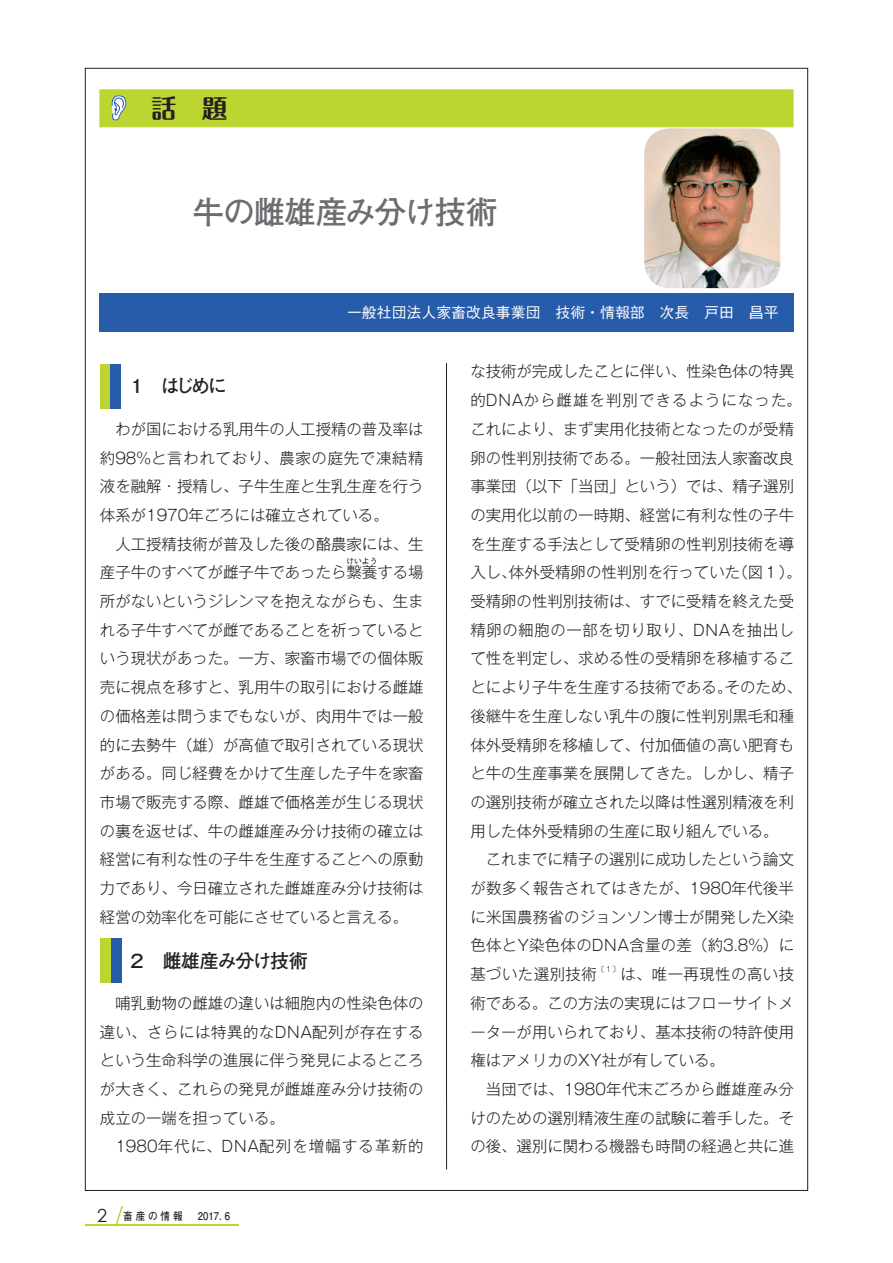
<style>
.page{position:relative;width:893px;height:1263px;background:#fff}
.page>*{position:absolute;margin:0;border:0;box-sizing:border-box;transform-origin:0 0}
.t1{font:700 31.95px "Futo Go B101 Pro";letter-spacing:-.055em;color:#6c6d70}
.t2{font:700 25.5px "Maru Fo Pro";color:#231f20}
.t3{font:700 19.2px "Futo Go B101 Pro";letter-spacing:-.06em;color:#231f20}
.t4{font:700 19.2px "Futo Go B101 Pro";letter-spacing:-.08em;color:#231f20}
.t5{font:300 15.45px/28.7px "Gothic MB101 Pro";color:#231f20;text-align:justify}
.t6{font:300 15.45px "Gothic MB101 Pro";letter-spacing:.075em;color:#231f20}
.t7{font:500 14.85px "Gothic BBB Pro";color:#fff}
.t8{font:700 10.65px "Futo Go B101 Pro";letter-spacing:.3em;color:#231f20;scale:.9 1}
.t9{font:300 7.65px "Gothic MB101 Pro";color:#231f20}
.s1{font-family:"Century Gothic";font-weight:400;font-size:18px}
</style>
<div class="page">
<hr style="left:446px;top:106px;width:1px;height:1063px;background:#231f20">
<svg style="left:85px;top:1225px;width:153px;height:1px"></svg>
<svg style="left:114px;top:1206px;width:10px;height:21px"></svg>
<div style="left:99px;top:293px;width:695px;height:39px;background:#275caa"></div>
<img style="left:644px;top:128px;width:136px;height:160px">
<div style="left:99px;top:89px;width:695px;height:39px;background:#bcd531"></div>
<div style="left:100px;top:364px;width:11px;height:44px;background:#bcd531"></div>
<div style="left:111px;top:364px;width:10px;height:44px;background:#275caa"></div>
<div style="left:100px;top:938px;width:11px;height:45px;background:#bcd531"></div>
<div style="left:111px;top:938px;width:11px;height:45px;background:#275caa"></div>
<h2 class="t2" style="left:151px;top:88px;width:78px">話　題</h2>
<h1 class="t1" style="left:193px;top:186px;width:307px">牛の雌雄産み分け技術</h1>
<p class="t7" style="left:347px;top:301px;width:433px">一般社団法人家畜改良事業団　技術・情報部　次長　戸田　昌平</p>
<p class="t4" style="left:127px;top:371px;width:101px">１　はじめに</p>
<p class="t5" style="left:100px;top:412px;width:325px;text-indent:15px">わが国における乳用牛の人工授精の普及率は約98%と言われており、農家の庭先で凍結精液を融解・授精し、子牛生産と生乳生産を行う体系が1970年ごろには確立されている。</p>
<p class="t5" style="left:100px;top:527px;width:325px;text-align:right">人工授精技術が普及した後の酪農家には、生産子牛のすべてが雌子牛であったら繋養する場</p>
<p class="t9" style="left:347px;top:555px;width:32px">けいよう</p>
<p class="t5" style="left:100px;top:585px;width:325px">所がないというジレンマを抱えながらも、生まれる子牛すべてが雌であることを祈っているという現状があった。一方、家畜市場での個体販売に視点を移すと、乳用牛の取引における雌雄の価格差は問うまでもないが、肉用牛では一般的に去勢牛（雄）が高値で取引されている現状がある。同じ経費をかけて生産した子牛を家畜市場で販売する際、雌雄で価格差が生じる現状の裏を返せば、牛の雌雄産み分け技術の確立は経営に有利な性の子牛を生産することへの原動力であり、今日確立された雌雄産み分け技術は経営の効率化を可能にさせていると言える。</p>
<p class="t3" style="left:128px;top:945px;width:182px">２　雌雄産み分け技術</p>
<p class="t5" style="left:100px;top:986px;width:325px;text-indent:15px">哺乳動物の雌雄の違いは細胞内の性染色体の違い、さらには特異的なDNA配列が存在するという生命科学の進展に伴う発見によるところが大きく、これらの発見が雌雄産み分け技術の成立の一端を担っている。</p>
<p class="t6" style="left:115px;top:1134px;width:310px">1980年代に、DNA配列を増幅する革新的</p>
<p class="t8" style="left:97px;top:1208px;width:149px"><span class="s1">2</span> 畜産の情報　2017. 6</p>
<p class="t5" style="left:470px;top:355px;width:333px;text-align:left">な技術が完成したことに伴い、性染色体の特異的DNAから雌雄を判別できるようになった。これにより、まず実用化技術となったのが受精卵の性判別技術である。一般社団法人家畜改良事業団（以下「当団」という）では、精子選別の実用化以前の一時期、経営に有利な性の子牛を生産する手法として受精卵の性判別技術を導入し、体外受精卵の性判別を行っていた（図１）。受精卵の性判別技術は、すでに受精を終えた受精卵の細胞の一部を切り取り、DNAを抽出して性を判定し、求める性の受精卵を移植することにより子牛を生産する技術である。そのため、後継牛を生産しない乳牛の腹に性判別黒毛和種体外受精卵を移植して、付加価値の高い肥育もと牛の生産事業を展開してきた。しかし、精子の選別技術が確立された以降は性選別精液を利用した体外受精卵の生産に取り組んでいる。</p>
<p class="t5" style="left:470px;top:843px;width:325px;text-indent:15px">これまでに精子の選別に成功したという論文が数多く報告されてはきたが、1980年代後半に米国農務省のジョンソン博士が開発したX染色体とY染色体のDNA含量の差（約3.8%）に基づいた選別技術</p>
<p class="t9" style="left:597px;top:963px;width:25px">〔１〕</p>
<p class="t5" style="left:470px;top:958px;width:325px;text-indent:150px">は、唯一再現性の高い技術である。この方法の実現にはフローサイトメーターが用いられており、基本技術の特許使用権はアメリカのXY社が有している。</p>
<p class="t5" style="left:470px;top:1073px;width:325px;text-indent:15px">当団では、1980年代末ごろから雌雄産み分けのための選別精液生産の試験に着手した。その後、選別に関わる機器も時間の経過と共に進</p>
</div>
